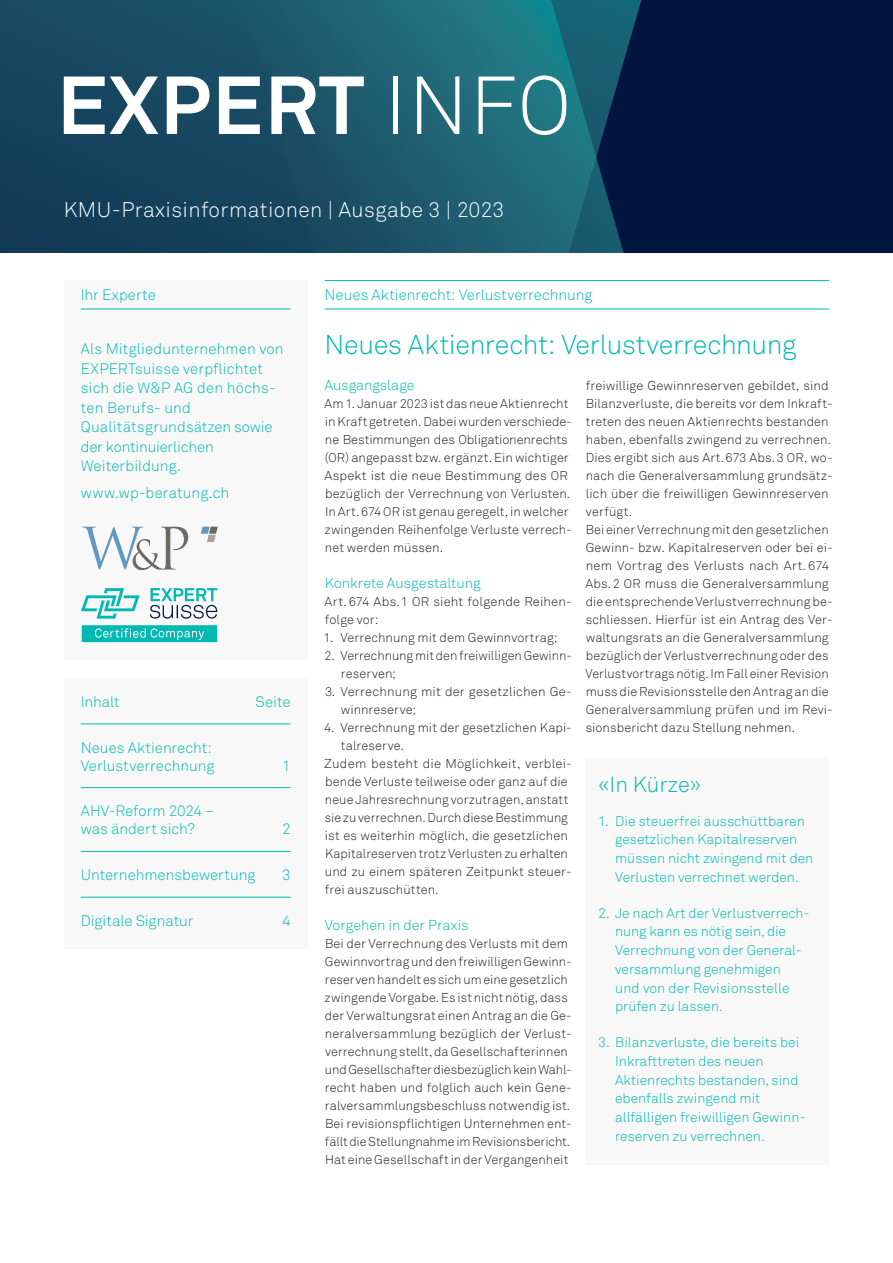
<style>
.page{position:relative;width:893px;height:1263px;background:#fff}
.page>*{position:absolute;margin:0;border:0;box-sizing:border-box;transform-origin:0 0}
.t1{font:700 81px "Akkurat Pro";letter-spacing:.02em;color:#fff}
.t2{font:27px "Akkurat Light Pro";letter-spacing:-.01em;color:#00b9b2}
.t3{font:21.75px "Akkurat Light Pro";color:#00b9b2}
.t4{font:21px "Akkurat Light Pro";letter-spacing:.02em;color:#fff}
.t5{font:15px/19.5px "Akkurat Light Pro";color:#00b9b2}
.t6{font:14.25px "Akkurat Light Pro";color:#00b9b2}
.t7{font:13.8px/18.8px "Akkurat Light Pro";color:#00b9b2}
.t8{font:300 condensed 13.2px "Interstate";color:#6c6964}
.t9{font:12.75px/18px "Akkurat Light Pro";letter-spacing:.005em;color:#21201c}
.s1{font-family:"Akkurat Light Pro";font-weight:400}
.s2{font-size:12.45px}
</style>
<div class="page">
<hr style="left:325px;top:280px;width:504px;height:1px;background:#00b9b2">
<hr style="left:325px;top:309px;width:504px;height:1px;background:#00b9b2">
<div style="left:585px;top:758px;width:244px;height:406px;background:#f8f8f8"></div>
<div style="left:64px;top:678px;width:244px;height:270px;background:#f8f8f8"></div>
<hr style="left:81px;top:723px;width:210px;height:1px;background:#00b9b2">
<hr style="left:81px;top:787px;width:210px;height:1px;background:#00b9b2">
<hr style="left:81px;top:851px;width:210px;height:1px;background:#00b9b2">
<hr style="left:81px;top:897px;width:210px;height:1px;background:#00b9b2">
<svg style="left:0;top:0;width:225px;height:253px;background:#16445e"></svg>
<svg style="left:225px;top:0;width:668px;height:253px;background:#11405c"></svg>
<div style="left:64px;top:280px;width:244px;height:380px;background:#f8f8f8"></div>
<hr style="left:81px;top:309px;width:210px;height:1px;background:#00b9b2">
<svg style="left:201px;top:527px;width:17px;height:15px"></svg>
<svg style="left:82px;top:527px;width:106px;height:43px"></svg>
<svg style="left:150px;top:588px;width:67px;height:31px"></svg>
<svg style="left:81px;top:588px;width:59px;height:31px"></svg>
<svg style="left:82px;top:625px;width:135px;height:17px;background:#20c1bb"></svg>
<h1 class="t1" style="left:57px;top:55px;width:515px">EXPERT <span class="s1">INFO</span></h1>
<h3 class="t4" style="left:64px;top:197px;width:442px">KMU-Praxisinformationen | Ausgabe 3 | 2023</h3>
<p class="t5" style="left:81px;top:285px;width:76px">Ihr Experte</p>
<p class="t5" style="left:81px;top:339px;width:204px">Als Mitgliedunternehmen von<br>EXPERTsuisse verpflichtet sich die W&amp;P AG den höchs&shy;ten Berufs- und<br>Qualitätsgrundsätzen sowie der kontinuierlichen<br>Weiterbildung.</p>
<p class="t5" style="left:81px;top:483px;width:150px">www.wp-beratung.ch</p>
<p class="t5" style="left:81px;top:692px;width:41px">Inhalt</p>
<p class="t5" style="left:256px;top:692px;width:36px">Seite</p>
<p class="t5" style="left:81px;top:739px;width:135px;line-height:18px">Neues Aktienrecht:<br>Verlustverrechnung</p>
<p class="t5" style="left:282px;top:756px;width:10px">1</p>
<p class="t5" style="left:81px;top:802px;width:135px;line-height:18px">AHV-Reform 2024 – was ändert sich?</p>
<p class="t5" style="left:282px;top:820px;width:10px">2</p>
<p class="t5" style="left:81px;top:865px;width:176px">Unternehmensbewertung</p>
<p class="t5" style="left:282px;top:865px;width:10px">3</p>
<p class="t5" style="left:81px;top:911px;width:114px">Digitale Signatur</p>
<p class="t5" style="left:282px;top:911px;width:10px">4</p>
<p class="t5" style="left:325px;top:285px;width:269px">Neues Aktienrecht: Verlustverrechnung</p>
<h2 class="t2" style="left:325px;top:329px;width:473px">Neues Aktienrecht: Verlustverrechnung</h2>
<p class="t6" style="left:324px;top:377px;width:92px">Ausgangslage</p>
<p class="t9" style="left:325px;top:395px;width:249px">Am <span class="s2">1</span>. Januar <span class="s2">2023</span> ist das neue Aktienrecht in Kraft getreten. Dabei wurden verschiede&shy;ne Bestimmungen des Obligationenrechts (<span class="s2">OR</span>) angepasst bzw. ergänzt. Ein wichtiger Aspekt ist die neue Bestimmung des <span class="s2">OR </span>bezüglich der Verrechnung von Verlusten.<br>In Art.<span class="s2">674OR</span> ist genau geregelt, in welcher zwingenden Reihenfolge Verluste verrech&shy;net werden müssen.</p>
<p class="t6" style="left:325px;top:575px;width:157px">Konkrete Ausgestaltung</p>
<p class="t9" style="left:325px;top:593px;width:249px">Art.<span class="s2">674</span> Abs.<span class="s2">1 OR</span> sieht folgende Reihen&shy;folge vor:</p>
<p class="t9" style="left:324px;top:629px;width:235px"><span class="s2">1</span>. Verrechnung mit dem Gewinnvortrag;</p>
<p class="t9" style="left:341px;top:647px;width:232px;text-indent:-17px"><span class="s2">2</span>. Verrechnung mit den freiwilligen Gewinn&shy;reserven;</p>
<p class="t9" style="left:341px;top:683px;width:232px;text-indent:-16px"><span class="s2">3</span>. Verrechnung mit der gesetzlichen Ge&shy;winnreserve;</p>
<p class="t9" style="left:324px;top:719px;width:249px"><span class="s2">4</span>. Verrechnung mit der gesetzlichen Kapi-</p>
<p class="t9" style="left:341px;top:737px;width:65px">talreserve.</p>
<p class="t9" style="left:324px;top:755px;width:249px">Zudem besteht die Möglichkeit, verblei-</p>
<p class="t9" style="left:325px;top:773px;width:244px">bende Verluste teilweise oder ganz auf die</p>
<p class="t9" style="left:325px;top:791px;width:245px">neue Jahresrechnung vorzutragen, anstatt</p>
<p class="t9" style="left:325px;top:809px;width:245px">sie zu verrechnen. Durch diese Bestimmung</p>
<p class="t9" style="left:325px;top:827px;width:244px">ist es weiterhin möglich, die gesetzlichen</p>
<p class="t9" style="left:325px;top:845px;width:244px">Kapitalreserven trotz Verlusten zu erhalten</p>
<p class="t9" style="left:325px;top:863px;width:248px">und zu einem späteren Zeitpunkt steuer-</p>
<p class="t9" style="left:325px;top:881px;width:115px">frei auszuschütten.</p>
<p class="t6" style="left:325px;top:917px;width:145px">Vorgehen in der Praxis</p>
<p class="t9" style="left:325px;top:935px;width:249px">Bei der Verrechnung des Verlusts mit dem Gewinnvortrag und den freiwilligen Gewinn&shy;reserven handelt es sich um eine gesetzlich zwingende Vorgabe. Es ist nicht nötig, dass der Verwaltungsrat einen Antrag an die Ge&shy;neralversammlung bezüglich der Verlust&shy;verrechnung stellt, da Gesellschafterinnen und Gesellschafter diesbezüglich kein Wahl&shy;recht haben und folglich auch kein Gene&shy;ralversammlungsbeschluss notwendig ist.<br>Bei revisionspflichtigen Unternehmen ent&shy;fällt die Stellungnahme im Revisionsbericht.<br>Hat eine Gesellschaft in der Vergangenheit</p>
<p class="t8" style="left:319px;top:498px;width:40px">W &amp; P AG</p>
<p class="t9" style="left:585px;top:377px;width:249px">freiwillige Gewinnreserven gebildet, sind Bilanzverluste, die bereits vor dem Inkraft&shy;treten des neuen Aktienrechts bestanden haben, ebenfalls zwingend zu verrechnen.<br>Dies ergibt sich aus Art.<span class="s2">673</span> Abs.<span class="s2">3 OR</span>, wo&shy;nach die Generalversammlung grundsätz&shy;lich über die freiwilligen Gewinnreserven verfügt.<br>Bei einer Verrechnung mit den gesetzlichen Gewinn- bzw. Kapitalreserven oder bei ei&shy;nem Vortrag des Verlusts nach Art. <span class="s2">674<br></span>Abs.<span class="s2">2 OR</span> muss die Generalversammlung die entsprechende Verlustverrechnung be&shy;schliessen. Hierfür ist ein Antrag des Ver&shy;waltungsrats an die Generalversammlung bezüglich der Verlustverrechnung oder des Verlustvortrags nötig. Im Fall einer Revision muss die Revisionsstelle den Antrag an die Generalversammlung prüfen und im Revi&shy;sionsbericht dazu Stellung nehmen.</p>
<h3 class="t3" style="left:598px;top:771px;width:105px">«In Kürze»</h3>
<p class="t7" style="left:615px;top:811px;width:200px;text-indent:-17px">1. Die steuerfrei ausschüttbaren gesetzlichen Kapitalreserven müssen nicht zwingend mit den<br>Verlusten verrechnet werden.</p>
<p class="t7" style="left:615px;top:903px;width:196px;text-indent:-17px">2. Je nach Art der Verlustverrech&shy;nung kann es nötig sein, die<br>Verrechnung von der General&shy;versammlung genehmigen<br>und von der Revisionsstelle prüfen zu lassen.</p>
<p class="t7" style="left:615px;top:1033px;width:190px;text-indent:-17px">3. Bilanzverluste, die bereits bei<br>Inkrafttreten des neuen<br>Aktienrechts bestanden, sind ebenfalls zwingend mit allfälligen freiwilligen Gewinn&shy;reserven zu verrechnen.</p>
</div>
